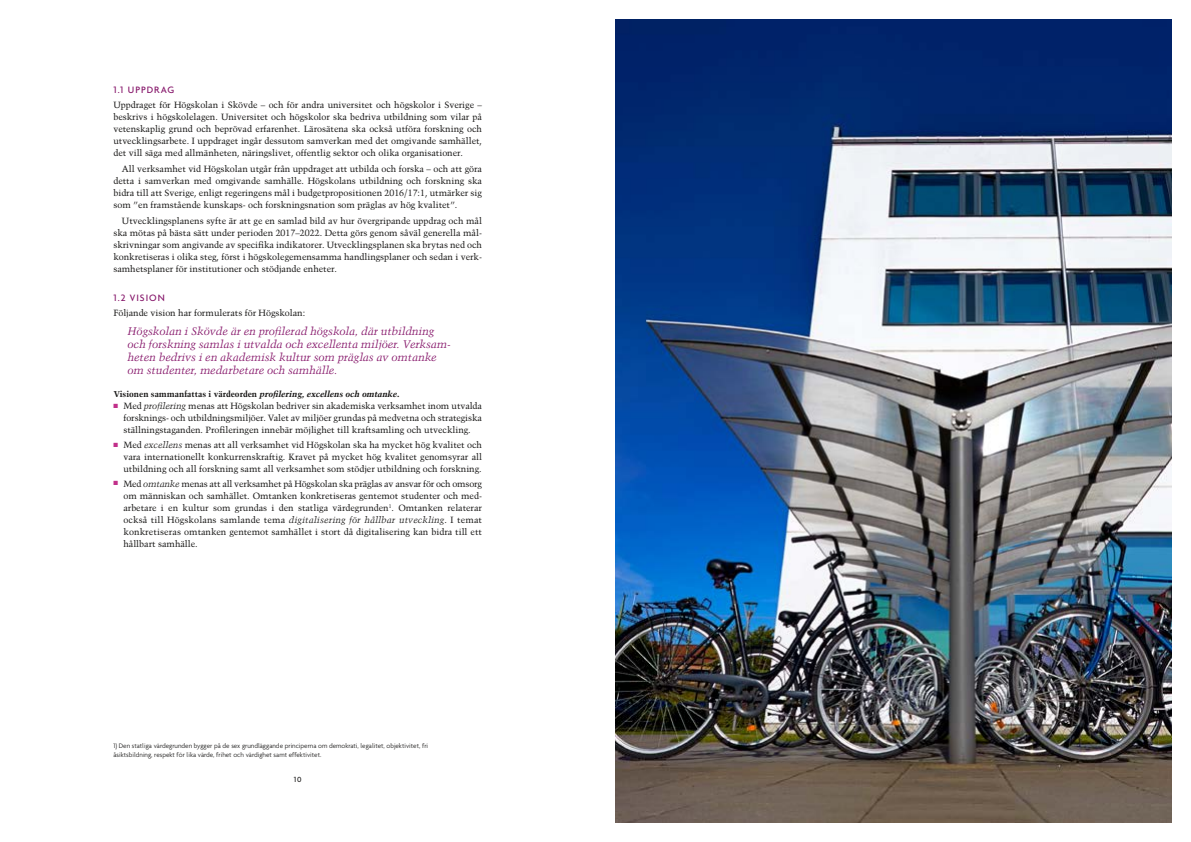
<style>
.page{position:relative;width:1191px;height:842px;background:#fff}
.page>*{position:absolute;margin:0;border:0;box-sizing:border-box;transform-origin:0 0}
.t1{font:italic 11px/13px "Trump Mediaeval LT Std";letter-spacing:-.01em;color:#841368}
.t2{font:500 10px "Agenda";letter-spacing:.1em;color:#841368}
.t3{font:9px/12px "Trump Mediaeval LT Std";letter-spacing:-.005em;color:#161514;text-align:justify}
.t4{font:700 8.5px "Trump Mediaeval LT Std";color:#161514}
.t5{font:500 8px "Agenda";color:#161514}
.t6{font:300 7px/8.4px "Agenda";color:#161514}
.s1{font-style:italic}
</style>
<div class="page">
<img style="left:615px;top:20px;width:556px;height:802px">
<p class="t2" style="left:113px;top:83px;width:62px">1.1 UPPDRAG</p>
<p class="t3" style="left:113px;top:98px;width:370px">Uppdraget för Högskolan i Skövde – och för andra universitet och högskolor i Sverige – beskrivs i högskolelagen. Universitet och högskolor ska bedriva utbildning som vilar på vetenskaplig grund och beprövad erfarenhet. Lärosätena ska också utföra forskning och utvecklingsarbete. I uppdraget ingår dessutom samverkan med det omgivande samhället, det vill säga med allmänheten, näringslivet, offentlig sektor och olika organisationer.</p>
<p class="t3" style="left:113px;top:163px;width:370px;text-indent:9px">All verksamhet vid Högskolan utgår från uppdraget att utbilda och forska – och att göra detta i samverkan med omgivande samhälle. Högskolans utbildning och forskning ska bidra till att Sverige, enligt regeringens mål i budgetpropositionen 2016/17:1, utmärker sig som ”en framstående kunskaps- och forskningsnation som präglas av hög kvalitet”.</p>
<p class="t3" style="left:113px;top:215px;width:370px;text-indent:9px">Utvecklingsplanens syfte är att ge en samlad bild av hur övergripande uppdrag och mål ska mötas på bästa sätt under perioden 2017–2022. Detta görs genom såväl generella mål&shy;skrivningar som angivande av specifika indikatorer. Utvecklingsplanen ska brytas ned och konkretiseras i olika steg, först i högskolegemensamma handlingsplaner och sedan i verk&shy;samhetsplaner för institutioner och stödjande enheter.</p>
<p class="t2" style="left:113px;top:292px;width:53px">1.2 VISION</p>
<p class="t3" style="left:113px;top:307px;width:193px">Följande vision har formulerats för Högskolan:</p>
<p class="t1" style="left:128px;top:324px;width:325px">Högskolan i Skövde är en profilerad högskola, där utbildning och forskning samlas i utvalda och excellenta miljöer. Verksam&shy;heten bedrivs i en akademisk kultur som präglas av omtanke om studenter, medarbetare och samhälle.</p>
<p class="t4" style="left:113px;top:389px;width:287px">Visionen sammanfattas i värdeorden <span class="s1">profilering, excellens och omtanke</span>.</p>
<p class="t3" style="left:123px;top:400px;width:360px;text-indent:-10px"><sup>N</sup> Med <span class="s1">profilering</span> menas att Högskolan bedriver sin akademiska verksamhet inom utvalda forsknings- och utbildningsmiljöer. Valet av miljöer grundas på medvetna och strategiska ställningstaganden. Profileringen innebär möjlighet till kraftsamling och utveckling.</p>
<p class="t3" style="left:123px;top:439px;width:360px;text-indent:-10px"><sup>N</sup> Med <span class="s1">excellens</span> menas att all verksamhet vid Högskolan ska ha mycket hög kvalitet och vara internationellt konkurrenskraftig. Kravet på mycket hög kvalitet genomsyrar all utbildning och all forskning samt all verksamhet som stödjer utbildning och forskning.</p>
<p class="t3" style="left:123px;top:478px;width:360px;text-indent:-10px"><sup>N</sup> Med <span class="s1">omtanke</span> menas att all verksamhet på Högskolan ska präglas av ansvar för och omsorg om människan och samhället. Omtanken konkretiseras gentemot studenter och med&shy;arbetare i en kultur som grundas i den statliga värdegrunden<sup>1</sup>. Omtanken relaterar också till Högskolans samlande tema <span class="s1">digitalisering för hållbar utveckling</span>. I temat konkretiseras omtanken gentemot samhället i stort då digitalisering kan bidra till ett hållbart samhälle.</p>
<p class="t6" style="left:113px;top:741px;width:316px">1) Den statliga värdegrunden bygger på de sex grundläggande principerna om demokrati, legalitet, objektivitet, fri åsiktsbildning, respekt för lika värde, frihet och värdighet samt effektivitet.</p>
<p class="t5" style="left:294px;top:775px;width:9px">10</p>
</div>
